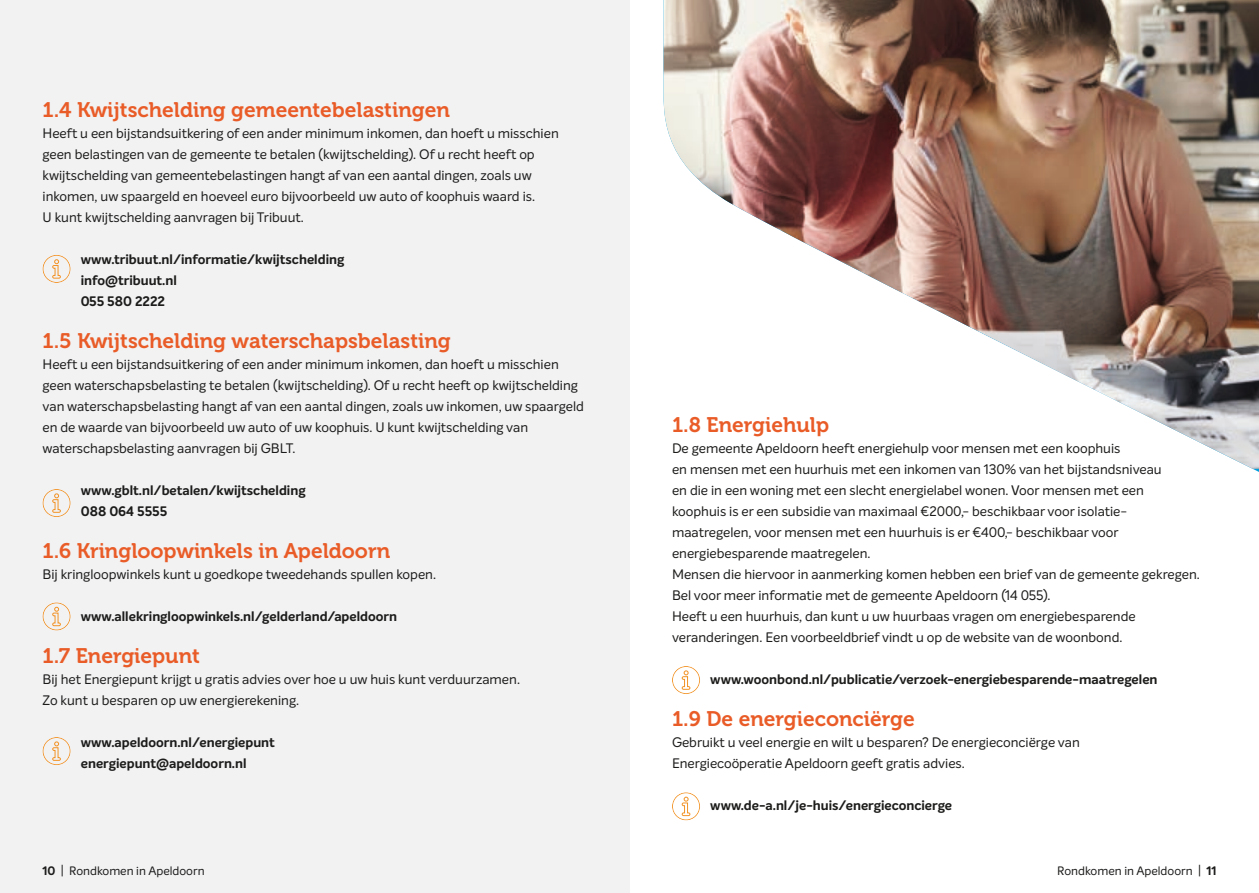
<style>
.page{position:relative;width:1259px;height:893px;background:#fff}
.page>*{position:absolute;margin:0;border:0;box-sizing:border-box;transform-origin:0 0}
.t1{font:21px "Museo 700";color:#e95c28}
.t2{font:13.5px/21px "Intelo";color:#1c1c1b}
.t3{font:700 13.5px/21px "Intelo";color:#1c1c1b}
.t4{font:12px "Intelo";color:#1c1c1b}
.s1{font-weight:700}
</style>
<div class="page">
<div style="left:0;top:0;width:629px;height:893px;background:#f2f2f3"></div>
<img style="left:663px;top:0;width:596px;height:469px">
<div style="left:672px;top:792px;width:28px;height:28px;border:1px solid #f29326;border-radius:50%"></div>
<svg style="left:681px;top:797px;width:9px;height:19px"></svg>
<div style="left:672px;top:666px;width:28px;height:28px;border:1px solid #f29326;border-radius:50%"></div>
<svg style="left:681px;top:670px;width:9px;height:20px"></svg>
<div style="left:43px;top:602px;width:28px;height:28px;border:1px solid #f29326;border-radius:50%"></div>
<svg style="left:52px;top:607px;width:9px;height:19px"></svg>
<div style="left:43px;top:737px;width:28px;height:28px;border:1px solid #f29326;border-radius:50%"></div>
<svg style="left:52px;top:741px;width:9px;height:20px"></svg>
<div style="left:43px;top:489px;width:28px;height:28px;border:1px solid #f29326;border-radius:50%"></div>
<svg style="left:52px;top:493px;width:9px;height:20px"></svg>
<div style="left:43px;top:255px;width:28px;height:28px;border:1px solid #f29326;border-radius:50%"></div>
<svg style="left:52px;top:259px;width:9px;height:20px"></svg>
<h1 class="t1" style="left:43px;top:98px;width:409px">1.4 Kwijtschelding gemeentebelastingen</h1>
<p class="t2" style="left:43px;top:123px;width:518px">Heeft u een bijstandsuitkering of een ander minimum inkomen, dan hoeft u misschien geen belastingen van de gemeente te betalen (kwijtschelding). Of u recht heeft op kwijtschelding van gemeentebelastingen hangt af van een aantal dingen, zoals uw inkomen, uw spaargeld en hoeveel euro bijvoorbeeld uw auto of koophuis waard is.<br>U kunt kwijtschelding aanvragen bij Tribuut.</p>
<p class="t3" style="left:81px;top:249px;width:265px">www.tribuut.nl/informatie/kwijtschelding info@tribuut.nl<br>055 580 2222</p>
<h1 class="t1" style="left:43px;top:329px;width:410px">1.5 Kwijtschelding waterschapsbelasting</h1>
<p class="t2" style="left:43px;top:354px;width:543px">Heeft u een bijstandsuitkering of een ander minimum inkomen, dan hoeft u misschien geen waterschapsbelasting te betalen (kwijtschelding). Of u recht heeft op kwijtschelding van waterschapsbelasting hangt af van een aantal dingen, zoals uw inkomen, uw spaargeld en de waarde van bijvoorbeeld uw auto of uw koophuis. U kunt kwijtschelding van waterschapsbelasting aanvragen bij GBLT.</p>
<p class="t3" style="left:81px;top:480px;width:226px">www.gblt.nl/betalen/kwijtschelding<br>088 064 5555</p>
<h1 class="t1" style="left:43px;top:539px;width:349px">1.6 Kringloopwinkels in Apeldoorn</h1>
<p class="t2" style="left:43px;top:564px;width:395px">Bij kringloopwinkels kunt u goedkope tweedehands spullen kopen.</p>
<p class="t3" style="left:81px;top:606px;width:318px">www.allekringloopwinkels.nl/gelderland/apeldoorn</p>
<h1 class="t1" style="left:43px;top:644px;width:159px">1.7 Energiepunt</h1>
<p class="t2" style="left:43px;top:669px;width:479px">Bij het Energiepunt krijgt u gratis advies over hoe u uw huis kunt verduurzamen.<br>Zo kunt u besparen op uw energierekening.</p>
<p class="t3" style="left:81px;top:732px;width:196px">www.apeldoorn.nl/energiepunt energiepunt@apeldoorn.nl</p>
<h1 class="t1" style="left:672px;top:413px;width:158px">1.8 Energiehulp</h1>
<p class="t2" style="left:672px;top:438px;width:529px">De gemeente Apeldoorn heeft energiehulp voor mensen met een koophuis<br>en mensen met een huurhuis met een inkomen van 130% van het bijstandsniveau<br>en die in een woning met een slecht energielabel wonen. Voor mensen met een koophuis is er een subsidie van maximaal €2000,- beschikbaar voor isolatie&shy;maatregelen, voor mensen met een huurhuis is er €400,- beschikbaar voor energiebesparende maatregelen.<br>Mensen die hiervoor in aanmerking komen hebben een brief van de gemeente gekregen.<br>Bel voor meer informatie met de gemeente Apeldoorn (14 055).<br>Heeft u een huurhuis, dan kunt u uw huurbaas vragen om energiebesparende veranderingen. Een voorbeeldbrief vindt u op de website van de woonbond.</p>
<p class="t3" style="left:710px;top:669px;width:449px">www.woonbond.nl/publicatie/verzoek-energiebesparende-maatregelen</p>
<h1 class="t1" style="left:672px;top:707px;width:244px">1.9 De energieconciërge</h1>
<p class="t2" style="left:672px;top:732px;width:409px">Gebruikt u veel energie en wilt u besparen? De energieconciërge van<br>Energiecoöperatie Apeldoorn geeft gratis advies.</p>
<p class="t3" style="left:710px;top:795px;width:243px">www.de-a.nl/je-huis/energieconcierge</p>
<p class="t4" style="left:43px;top:863px;width:164px"><span class="s1">10</span> | Rondkomen in Apeldoorn</p>
<p class="t4" style="left:1057px;top:863px;width:161px">Rondkomen in Apeldoorn | <span class="s1">11</span></p>
</div>
